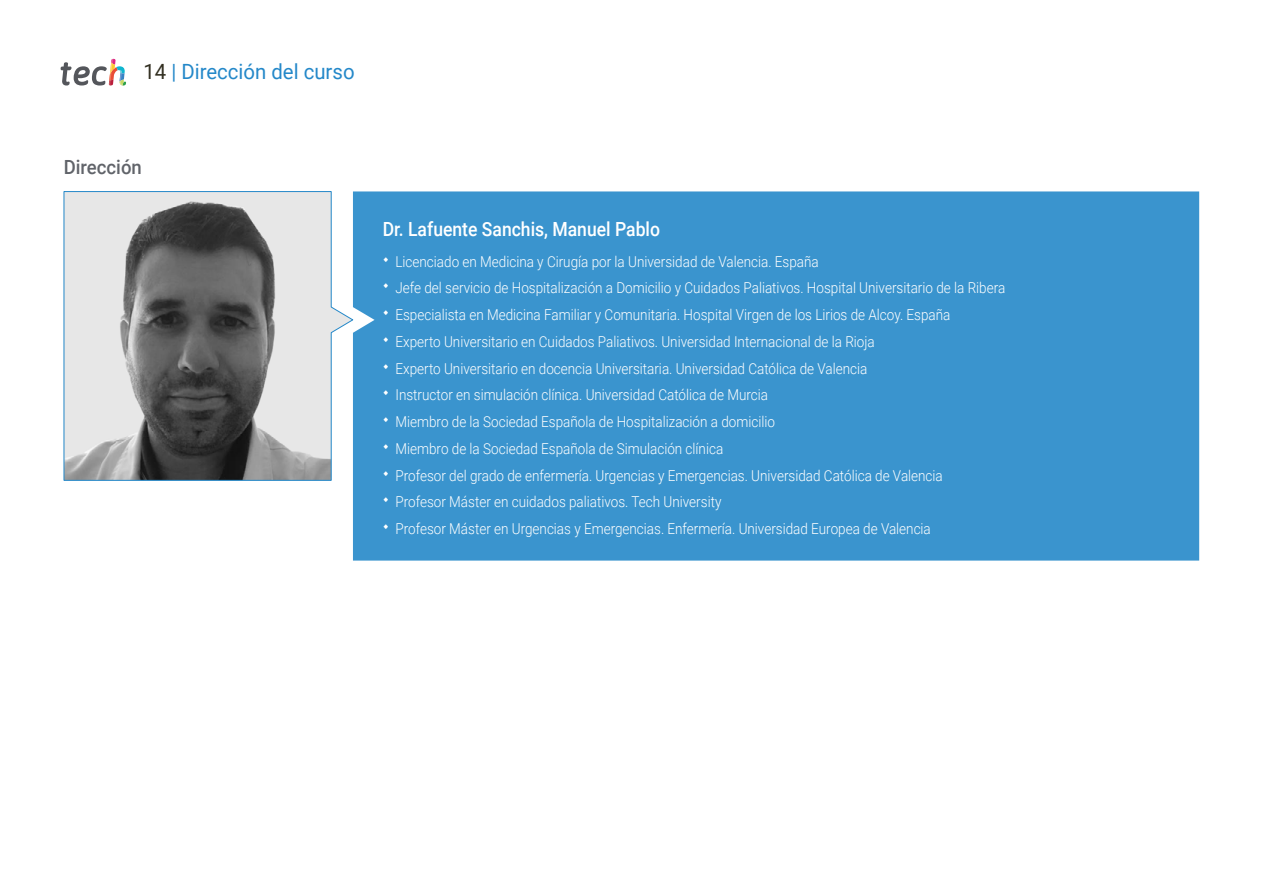
<style>
.page{position:relative;width:1263px;height:893px;background:#fff}
.page>*{position:absolute;margin:0;border:0;box-sizing:border-box;transform-origin:0 0}
.t1{font:21px "Roboto";color:#2488c9}
.t2{font:500 19.5px "Roboto";color:#fff;scale:.9 1}
.t3{font:500 19.5px "Roboto";color:#61646a;scale:.95 1}
.t4{font:300 15px/26.7px "Roboto";color:#fff;scale:.9 1}
.s1{color:#312e20}
</style>
<div class="page">
<svg style="left:61px;top:59px;width:65px;height:27px"></svg>
<div style="left:353px;top:191px;width:846px;height:370px;background:#3a94ce"></div>
<svg style="left:64px;top:191px;width:289px;height:290px;background:#a2a3a4"></svg>
<svg style="left:384px;top:257px;width:4px;height:5px"></svg>
<svg style="left:384px;top:284px;width:4px;height:5px"></svg>
<svg style="left:384px;top:310px;width:4px;height:5px"></svg>
<svg style="left:384px;top:337px;width:4px;height:5px"></svg>
<svg style="left:384px;top:364px;width:4px;height:5px"></svg>
<svg style="left:384px;top:391px;width:4px;height:5px"></svg>
<svg style="left:384px;top:417px;width:4px;height:5px"></svg>
<svg style="left:384px;top:444px;width:4px;height:5px"></svg>
<svg style="left:384px;top:471px;width:4px;height:5px"></svg>
<svg style="left:384px;top:498px;width:4px;height:5px"></svg>
<svg style="left:384px;top:524px;width:4px;height:5px"></svg>
<h1 class="t1" style="left:144px;top:57px;width:213px"><span class="s1">14</span> | Dirección del curso</h1>
<h2 class="t3" style="left:64px;top:154px;width:84px">Dirección</h2>
<h2 class="t2" style="left:383px;top:215px;width:310px">Dr. Lafuente Sanchis, Manuel Pablo</h2>
<p class="t4" style="left:395px;top:247px;width:679px">Licenciado en Medicina y Cirugía por la Universidad de Valencia. España<br>Jefe del servicio de Hospitalización a Domicilio y Cuidados Paliativos. Hospital Universitario de la Ribera Especialista en Medicina Familiar y Comunitaria. Hospital Virgen de los Lirios de Alcoy. España<br>Experto Universitario en Cuidados Paliativos. Universidad Internacional de la Rioja<br>Experto Universitario en docencia Universitaria. Universidad Católica de Valencia<br>Instructor en simulación clínica. Universidad Católica de Murcia<br>Miembro de la Sociedad Española de Hospitalización a domicilio<br>Miembro de la Sociedad Española de Simulación clínica<br>Profesor del grado de enfermería. Urgencias y Emergencias. Universidad Católica de Valencia<br>Profesor Máster en cuidados paliativos. Tech University<br>Profesor Máster en Urgencias y Emergencias. Enfermería. Universidad Europea de Valencia</p>
</div>
